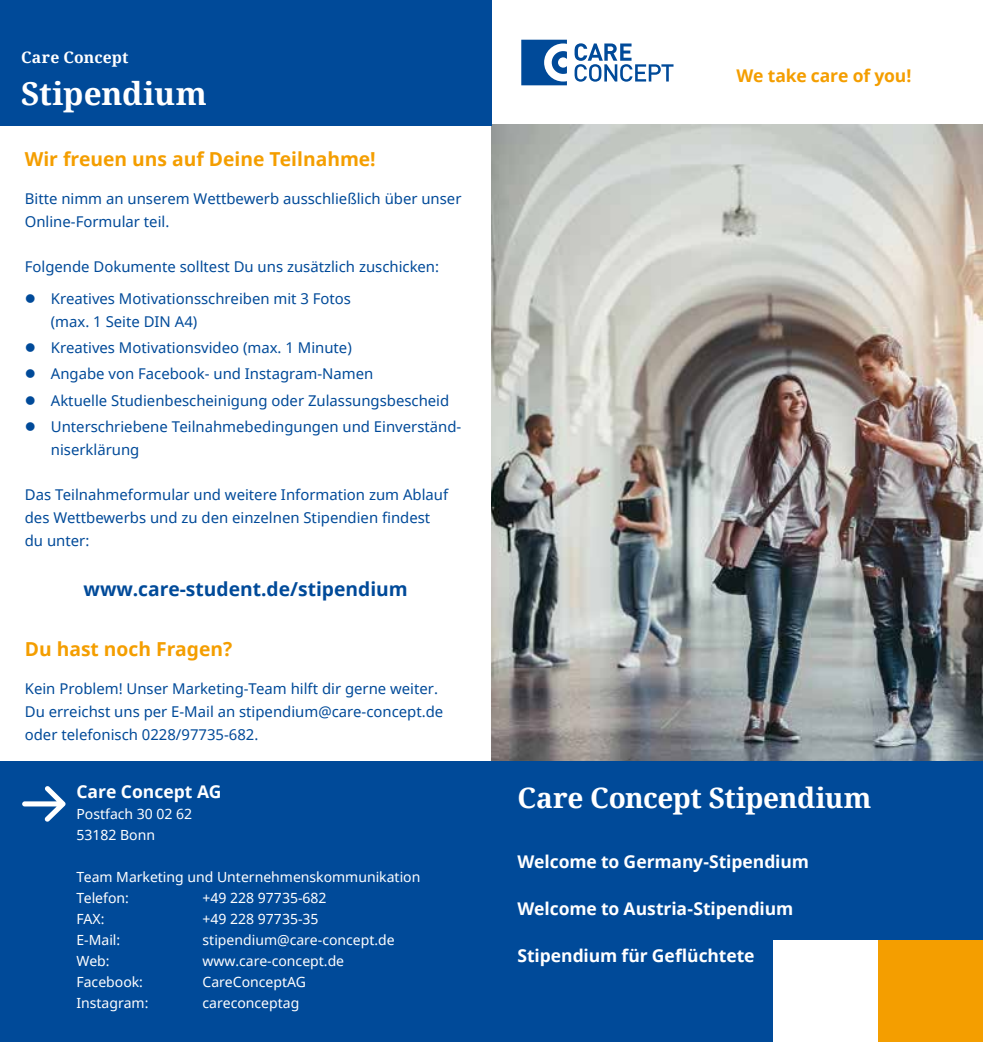
<style>
.page{position:relative;width:983px;height:1042px;background:#fff}
.page>*{position:absolute;margin:0;border:0;box-sizing:border-box;transform-origin:0 0}
.t1{font:700 31.5px "Noto Serif";color:#fff}
.t2{font:700 28px "Noto Serif";letter-spacing:-.015em;color:#fff}
.t3{font:700 19.25px "Noto Sans";color:#f49e00}
.t4{font:700 19.25px "Noto Sans";color:#004a99}
.t5{font:700 17.5px "Noto Sans";letter-spacing:-.005em;color:#fff}
.t6{font:700 17.5px "Noto Sans";letter-spacing:-.005em;color:#f49e00}
.t7{font:700 15.75px "Noto Serif";letter-spacing:.01em;color:#fff}
.t8{font:14.88px/22.8px "Noto Sans";color:#004a99}
.t9{font:14px/21px "Noto Sans";color:#fff}
</style>
<div class="page">
<div style="left:0;top:762px;width:488px;height:280px;background:#004a99"></div>
<svg style="left:22px;top:786px;width:44px;height:36px"></svg>
<img style="left:491px;top:124px;width:491px;height:638px">
<div style="left:464px;top:762px;width:518px;height:280px;background:#004a99"></div>
<div style="left:0;top:0;width:491px;height:125px;background:#004a99"></div>
<div style="left:877px;top:940px;width:105px;height:102px;background:#f49e00"></div>
<div style="left:772px;top:940px;width:105px;height:102px;background:#fff"></div>
<svg style="left:521px;top:40px;width:152px;height:45px"></svg>
<p class="t7" style="left:21px;top:46px;width:109px">Care Concept</p>
<h1 class="t1" style="left:21px;top:71px;width:187px">Stipendium</h1>
<p class="t3" style="left:25px;top:145px;width:352px">Wir freuen uns auf Deine Teilnahme!</p>
<p class="t8" style="left:25px;top:187px;width:438px">Bitte nimm an unserem Wettbewerb ausschließlich über unser<br>Online-Formular teil.</p>
<p class="t8" style="left:25px;top:255px;width:415px">Folgende Dokumente solltest Du uns zusätzlich zuschicken:</p>
<p class="t8" style="left:51px;top:287px;width:302px;text-indent:-26px">● Kreatives Motivationsschreiben mit 3 Fotos (max. 1 Seite DIN A4)</p>
<p class="t8" style="left:25px;top:336px;width:328px">● Kreatives Motivationsvideo (max. 1 Minute)</p>
<p class="t8" style="left:25px;top:362px;width:350px">● Angabe von Facebook- und Instagram-Namen</p>
<p class="t8" style="left:25px;top:388px;width:426px">● Aktuelle Studienbescheinigung oder Zulassungsbescheid</p>
<p class="t8" style="left:51px;top:415px;width:412px;text-indent:-26px">● Unterschriebene Teilnahmebedingungen und Einverständ&shy;niserklärung</p>
<p class="t8" style="left:25px;top:483px;width:425px">Das Teilnahmeformular und weitere Information zum Ablauf des Wettbewerbs und zu den einzelnen Stipendien findest du unter:</p>
<p class="t4" style="left:84px;top:576px;width:325px">www.care-student.de/stipendium</p>
<p class="t3" style="left:25px;top:635px;width:209px">Du hast noch Fragen?</p>
<p class="t8" style="left:25px;top:677px;width:420px">Kein Problem! Unser Marketing-Team hilft dir gerne weiter.<br>Du erreichst uns per E-Mail an stipendium@care-concept.de oder telefonisch 0228/97735-682.</p>
<p class="t5" style="left:76px;top:779px;width:146px">Care Concept AG</p>
<p class="t9" style="left:76px;top:803px;width:117px">Postfach 30 02 62<br>53182 Bonn</p>
<p class="t9" style="left:76px;top:866px;width:345px">Team Marketing und Unternehmenskommunikation<br>Telefon:</p>
<p class="t9" style="left:202px;top:887px;width:125px">+49 228 97735-682</p>
<p class="t9" style="left:76px;top:908px;width:30px">FAX:</p>
<p class="t9" style="left:202px;top:908px;width:117px">+49 228 97735-35</p>
<p class="t9" style="left:76px;top:929px;width:45px">E-Mail:</p>
<p class="t9" style="left:202px;top:929px;width:194px">stipendium@care-concept.de</p>
<p class="t9" style="left:76px;top:950px;width:35px">Web:</p>
<p class="t9" style="left:202px;top:950px;width:143px">www.care-concept.de</p>
<p class="t9" style="left:76px;top:971px;width:68px">Facebook:</p>
<p class="t9" style="left:202px;top:971px;width:105px">CareConceptAG</p>
<p class="t9" style="left:76px;top:992px;width:73px">Instagram:</p>
<p class="t9" style="left:202px;top:992px;width:98px">careconceptag</p>
<p class="t6" style="left:736px;top:63px;width:176px">We take care of you!</p>
<h2 class="t2" style="left:517px;top:778px;width:355px">Care Concept Stipendium</h2>
<p class="t5" style="left:517px;top:849px;width:293px">Welcome to Germany-Stipendium</p>
<p class="t5" style="left:517px;top:896px;width:277px">Welcome to Austria-Stipendium</p>
<p class="t5" style="left:517px;top:943px;width:238px">Stipendium für Geflüchtete</p>
</div>
